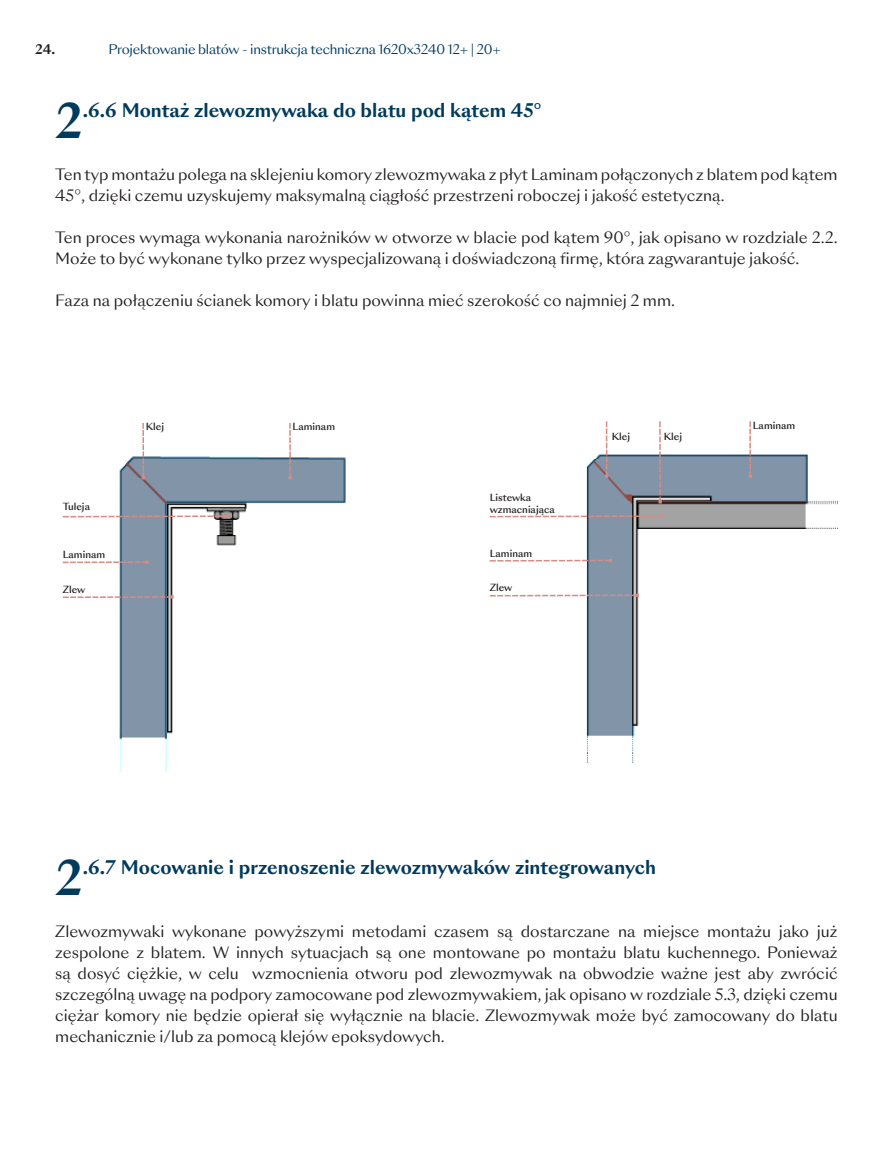
<style>
.page{position:relative;width:893px;height:1149px;background:#fff}
.page>*{position:absolute;margin:0;border:0;box-sizing:border-box;transform-origin:0 0}
.sottocapitolo_ita{font:700 45.75px "Sang Bleu Sunrise";color:#003a5d}
.sottocapitolo_ita-2{font:700 18px "Sang Bleu Sunrise";color:#003a5d}
.t1{font:15px/21px "Sang Bleu Sunrise";color:#231f20}
.t2{font:12.75px "Sang Bleu Sunrise";letter-spacing:-.02em;color:#003a5d}
.t3{font:700 12.75px "Sang Bleu Sunrise";color:#231f20}
.t4{font:500 9.45px/11.4px "Sang Bleu Sunrise";color:#231f20}
</style>
<div class="page">
<img style="left:62px;top:456px;width:284px;height:316px">
<img style="left:489px;top:421px;width:349px;height:342px">
<svg style="left:749px;top:422px;width:3px;height:55px"></svg>
<svg style="left:490px;top:558px;width:122px;height:4px"></svg>
<svg style="left:489px;top:593px;width:150px;height:4px"></svg>
<svg style="left:489px;top:514px;width:175px;height:4px"></svg>
<svg style="left:658px;top:422px;width:4px;height:81px"></svg>
<svg style="left:605px;top:422px;width:3px;height:55px"></svg>
<svg style="left:288px;top:423px;width:4px;height:56px"></svg>
<svg style="left:63px;top:560px;width:86px;height:3px"></svg>
<svg style="left:63px;top:595px;width:111px;height:3px"></svg>
<svg style="left:142px;top:423px;width:3px;height:56px"></svg>
<svg style="left:62px;top:514px;width:168px;height:4px"></svg>
<p class="t3" style="left:35px;top:40px;width:22px">24.</p>
<p class="t2" style="left:108px;top:41px;width:394px">Projektowanie blatów - instrukcja techniczna 1620x3240 12+ | 20+</p>
<p class="sottocapitolo_ita" style="left:55px;top:89px;width:29px">2</p>
<p class="sottocapitolo_ita-2" style="left:83px;top:98px;width:460px">.6.6 Montaż zlewozmywaka do blatu pod kątem 45°</p>
<p class="t1" style="left:55px;top:165px;width:784px">Ten typ montażu polega na sklejeniu komory zlewozmywaka z płyt Laminam połączonych z blatem pod kątem<br>45°, dzięki czemu uzyskujemy maksymalną ciągłość przestrzeni roboczej i jakość estetyczną.</p>
<p class="t1" style="left:55px;top:228px;width:784px">Ten proces wymaga wykonania narożników w otworze w blacie pod kątem 90°, jak opisano w rozdziale 2.2.<br>Może to być wykonane tylko przez wyspecjalizowaną i doświadczoną firmę, która zagwarantuje jakość.</p>
<p class="t1" style="left:55px;top:291px;width:621px">Faza na połączeniu ścianek komory i blatu powinna mieć szerokość co najmniej 2 mm.</p>
<p class="t4" style="left:63px;top:501px;width:29px">Tuleja</p>
<p class="t4" style="left:63px;top:549px;width:44px">Laminam</p>
<p class="t4" style="left:63px;top:583px;width:24px">Zlew</p>
<p class="t4" style="left:146px;top:421px;width:20px">Klej</p>
<p class="t4" style="left:293px;top:421px;width:44px">Laminam</p>
<p class="t4" style="left:490px;top:492px;width:67px">Listewka wzmacniająca</p>
<p class="t4" style="left:490px;top:547px;width:44px">Laminam</p>
<p class="t4" style="left:490px;top:581px;width:24px">Zlew</p>
<p class="t4" style="left:612px;top:431px;width:20px">Klej</p>
<p class="t4" style="left:664px;top:431px;width:20px">Klej</p>
<p class="t4" style="left:753px;top:419px;width:44px">Laminam</p>
<p class="sottocapitolo_ita" style="left:55px;top:845px;width:29px">2</p>
<p class="sottocapitolo_ita-2" style="left:83px;top:854px;width:575px">.6.7 Mocowanie i przenoszenie zlewozmywaków zintegrowanych</p>
<p class="t1" style="left:55px;top:921px;width:784px;text-align:justify">Zlewozmywaki wykonane powyższymi metodami czasem są dostarczane na miejsce montażu jako już zespolone z blatem. W innych sytuacjach są one montowane po montażu blatu kuchennego. Ponieważ są dosyć ciężkie, w celu wzmocnienia otworu pod zlewozmywak na obwodzie ważne jest aby zwrócić szczególną uwagę na podpory zamocowane pod zlewozmywakiem, jak opisano w rozdziale 5.3, dzięki czemu ciężar komory nie będzie opierał się wyłącznie na blacie. Zlewozmywak może być zamocowany do blatu mechanicznie i/lub za pomocą klejów epoksydowych.</p>
</div>
